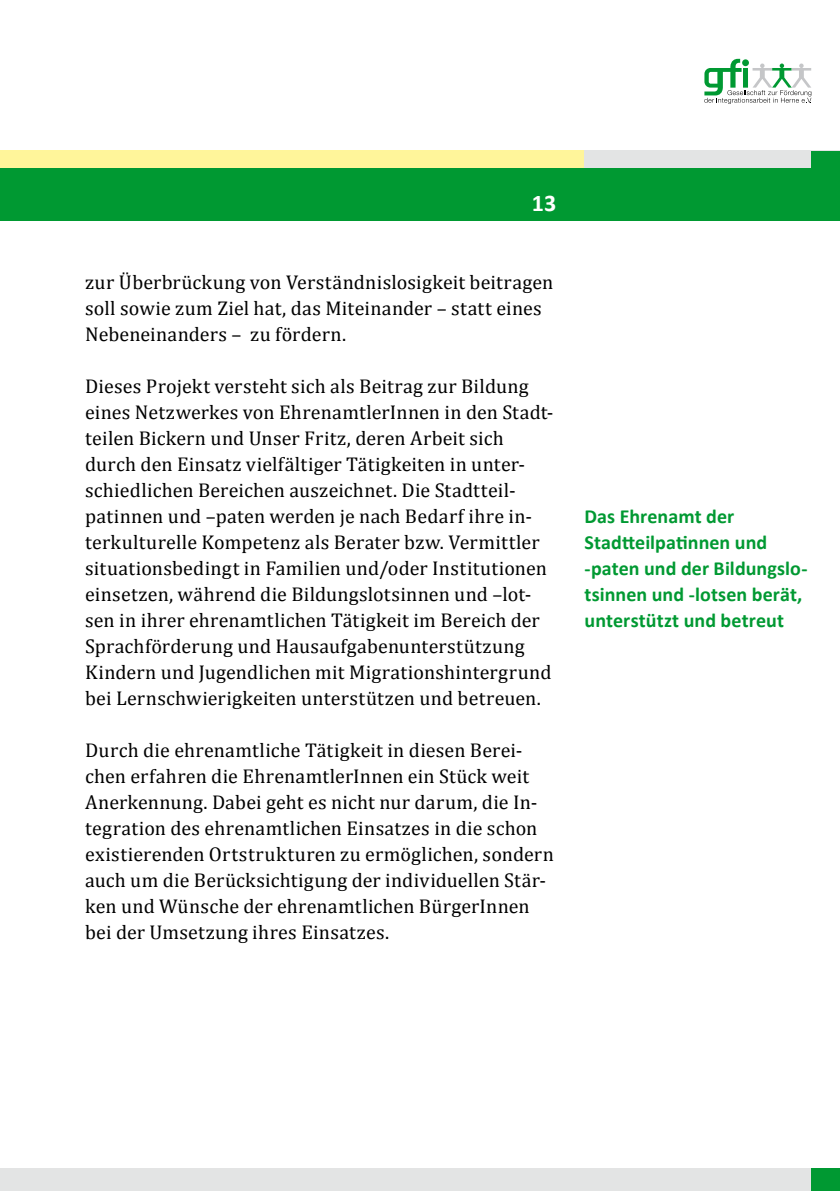
<style>
.page{position:relative;width:840px;height:1191px;background:#fff}
.page>*{position:absolute;margin:0;border:0;box-sizing:border-box;transform-origin:0 0}
.t1{font:700 24px "Calibri";color:#fff}
.t2{font:20px/26px "Cambria";letter-spacing:.01em;color:#000}
.t3{font:700 20px/26px "Calibri";letter-spacing:.005em;color:#009932}
</style>
<div class="page">
<div style="left:0;top:151px;width:839px;height:17px;background:#fff59a"></div>
<div style="left:584px;top:151px;width:255px;height:17px;background:#e3e4e4"></div>
<div style="left:0;top:1168px;width:839px;height:23px;background:#e3e4e4"></div>
<div style="left:0;top:168px;width:839px;height:53px;background:#009932"></div>
<div style="left:811px;top:1168px;width:28px;height:23px;background:#009932"></div>
<div style="left:811px;top:151px;width:28px;height:20px;background:#009932"></div>
<svg style="left:704px;top:59px;width:107px;height:45px"></svg>
<p class="t1" style="left:531px;top:188px;width:24px">13</p>
<p class="t2" style="left:85px;top:269px;width:469px">zur Überbrückung von Verständnislosigkeit beitragen soll sowie zum Ziel hat, das Miteinander – statt eines<br>Nebeneinanders – zu fördern.</p>
<p class="t2" style="left:85px;top:373px;width:469px">Dieses Projekt versteht sich als Beitrag zur Bildung eines Netzwerkes von EhrenamtlerInnen in den Stadt&shy;teilen Bickern und Unser Fritz, deren Arbeit sich durch den Einsatz vielfältiger Tätigkeiten in unter&shy;schiedlichen Bereichen auszeichnet. Die Stadtteil&shy;patinnen und –paten werden je nach Bedarf ihre in&shy;terkulturelle Kompetenz als Berater bzw. Vermittler situationsbedingt in Familien und/oder Institutionen einsetzen, während die Bildungslotsinnen und –lot&shy;sen in ihrer ehrenamtlichen Tätigkeit im Bereich der Sprachförderung und Hausaufgabenunterstützung Kindern und Jugendlichen mit Migrationshintergrund bei Lernschwierigkeiten unterstützen und betreuen.</p>
<p class="t2" style="left:85px;top:737px;width:470px">Durch die ehrenamtliche Tätigkeit in diesen Berei&shy;chen erfahren die EhrenamtlerInnen ein Stück weit Anerkennung. Dabei geht es nicht nur darum, die In&shy;tegration des ehrenamtlichen Einsatzes in die schon existierenden Ortstrukturen zu ermöglichen, sondern auch um die Berücksichtigung der individuellen Stär&shy;ken und Wünsche der ehrenamtlichen BürgerInnen bei der Umsetzung ihres Einsatzes.</p>
<p class="t3" style="left:584px;top:502px;width:224px">Das Ehrenamt der<br>Stadtteilpatinnen und -paten und der Bildungslo&shy;tsinnen und -lotsen berät, unterstützt und betreut</p>
</div>
